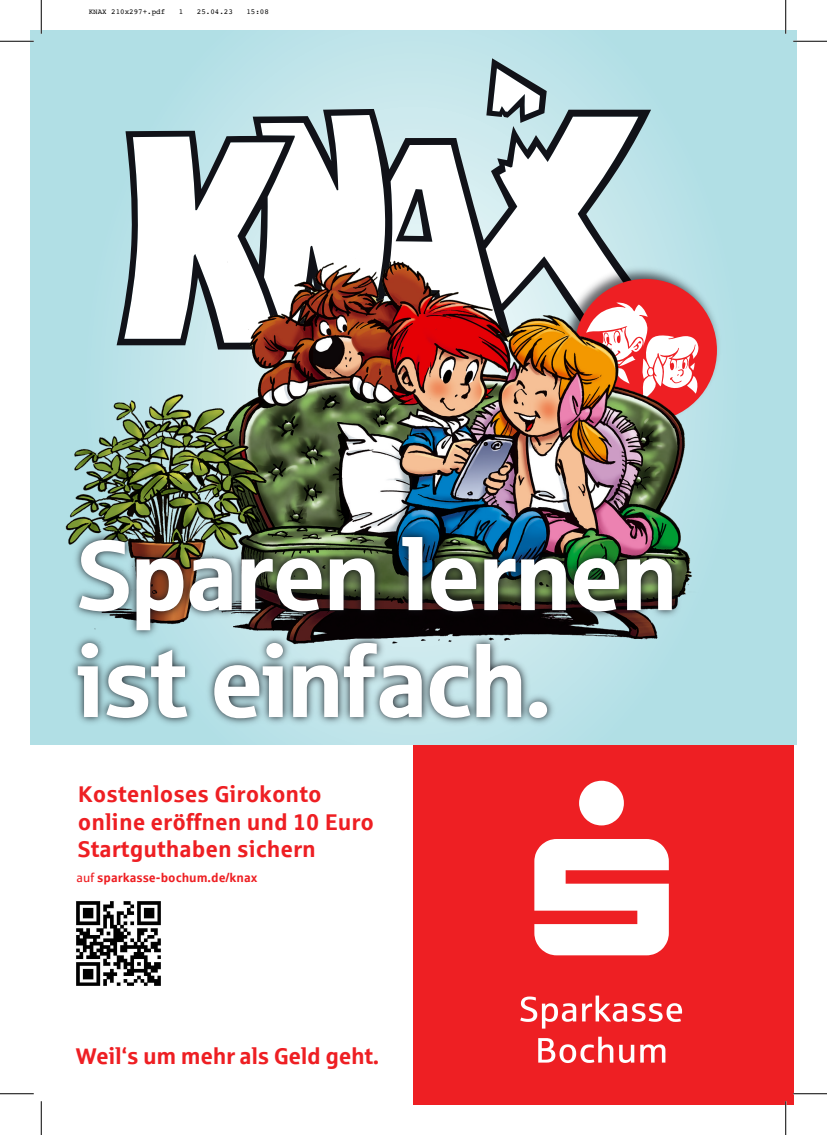
<style>
.page{position:relative;width:827px;height:1135px;background:#fff}
.page>*{position:absolute;margin:0;border:0;box-sizing:border-box;transform-origin:0 0}
.t1{font:99.5px/106.9px "Sparkasse Head";color:#fff}
.t2{font:700 22.75px/27.5px "Sparkasse Rg";color:#ee1f23}
.t3{font:700 12.5px "Sparkasse Rg";color:#ee1f23}
.t4{font:7.5px "Courier";color:#000}
.s1{font-weight:400}
</style>
<div class="page">
<div style="left:31px;top:31px;width:765px;height:713px;background:#b1dfe5"></div>
<img style="left:702px;top:299px;width:16px;height:94px">
<div style="left:574px;top:279px;width:143px;height:143px;background:#ee1f23;border-radius:50%"></div>
<svg style="left:125px;top:58px;width:577px;height:341px"></svg>
<img style="left:65px;top:258px;width:633px;height:327px">
<div style="left:413px;top:745px;width:381px;height:359px;background:#ee1f23"></div>
<svg style="left:534px;top:781px;width:135px;height:174px"></svg>
<svg style="left:520px;top:996px;width:56px;height:32px"></svg>
<svg style="left:582px;top:995px;width:100px;height:27px"></svg>
<svg style="left:538px;top:1037px;width:75px;height:26px"></svg>
<svg style="left:619px;top:1045px;width:15px;height:18px"></svg>
<svg style="left:640px;top:1044px;width:25px;height:18px"></svg>
<img style="left:76px;top:901px;width:85px;height:85px">
<img style="left:66px;top:514px;width:622px;height:231px">
<hr style="left:0;top:40px;width:34px;height:2px;background:#fff">
<hr style="left:793px;top:40px;width:34px;height:2px;background:#fff">
<hr style="left:40px;top:0;width:2px;height:34px;background:#fff">
<hr style="left:0;top:41px;width:34px;height:1px;background:#000">
<hr style="left:793px;top:41px;width:34px;height:1px;background:#000">
<hr style="left:0;top:1093px;width:34px;height:1px;background:#000">
<hr style="left:793px;top:1093px;width:34px;height:1px;background:#000">
<hr style="left:41px;top:0;width:1px;height:34px;background:#000">
<hr style="left:41px;top:1101px;width:1px;height:34px;background:#000">
<hr style="left:785px;top:0;width:1px;height:34px;background:#000">
<hr style="left:785px;top:1101px;width:1px;height:34px;background:#000">
<p class="t4" style="left:89px;top:6px;width:78px">KNAX 210x297+.pdf</p>
<p class="t4" style="left:179px;top:6px;width:6px">1</p>
<p class="t4" style="left:197px;top:6px;width:38px">25.04.23</p>
<p class="t4" style="left:246px;top:6px;width:24px">15:08</p>
<h1 class="t1" style="left:78px;top:518px;width:600px">Sparen lernen ist einfach.</h1>
<p class="t2" style="left:78px;top:779px;width:298px">Kostenloses Girokonto online eröffnen und 10 Euro<br>Startguthaben sichern</p>
<p class="t3" style="left:77px;top:870px;width:182px"><span class="s1">auf</span> sparkasse-bochum.de/knax</p>
<p class="t2" style="left:76px;top:1042px;width:305px">Weil‘s um mehr als Geld geht.</p>
</div>
